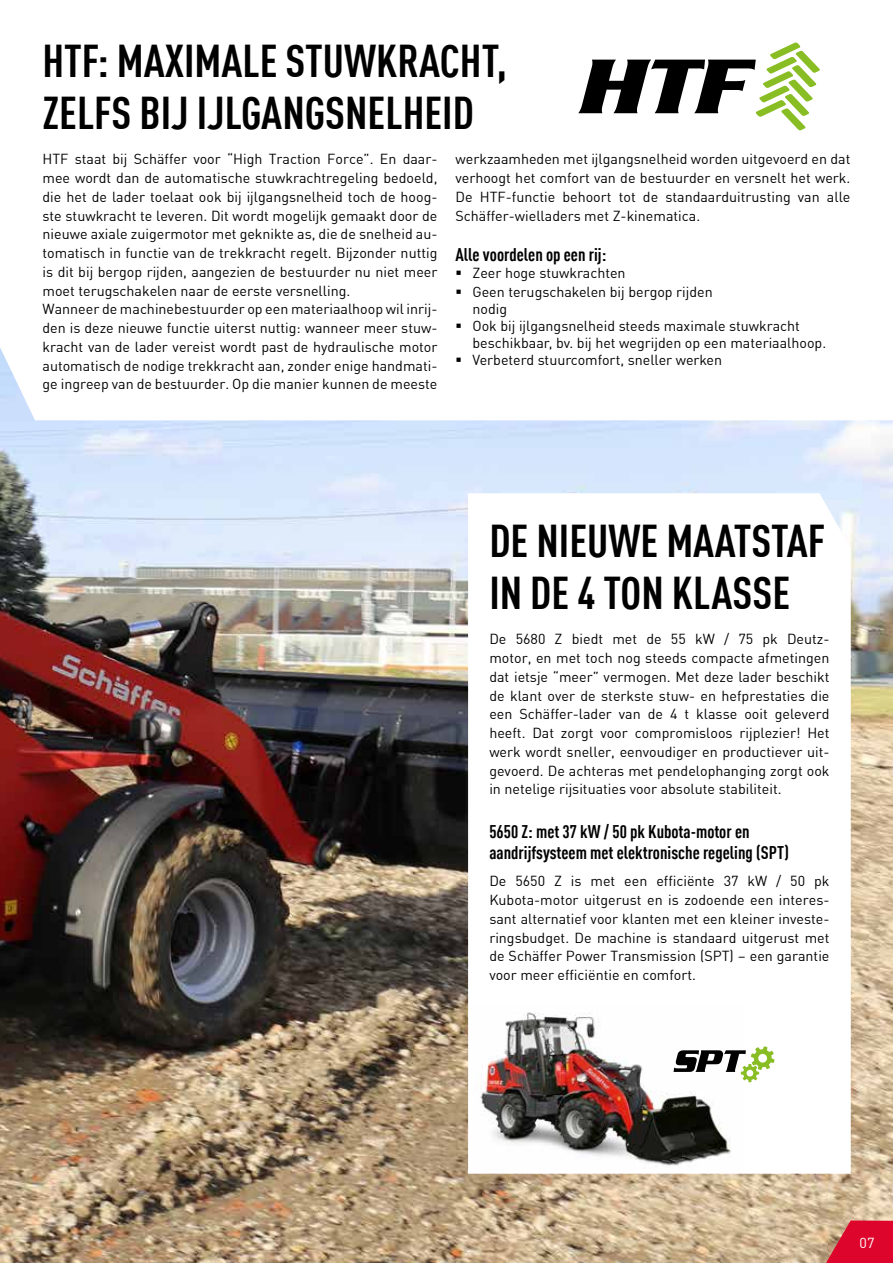
<style>
.page{position:relative;width:893px;height:1263px;background:#fff}
.page>*{position:absolute;margin:0;border:0;box-sizing:border-box;transform-origin:0 0}
.t1{font:700 condensed 45px/51.8px "DIN Offc Pro";color:#000}
.t2{font:700 condensed 18px/21.6px "DIN Offc Pro";color:#000}
.t3{font:14.25px/18.8px "DIN Offc Pro";color:#000;text-align:justify}
.t4{font:14.25px "DIN Offc Pro";color:#fff}
</style>
<div class="page">
<img style="left:0;top:420px;width:893px;height:843px">
<svg style="left:826px;top:1220px;width:67px;height:43px;background:#d8253d"></svg>
<svg style="left:468px;top:493px;width:383px;height:681px"></svg>
<img style="left:473px;top:1006px;width:270px;height:164px">
<svg style="left:674px;top:1046px;width:100px;height:36px"></svg>
<svg style="left:578px;top:42px;width:242px;height:89px"></svg>
<h1 class="t1" style="left:43px;top:32px;width:466px">HTF: MAXIMALE STUWKRACHT,<br>ZELFS BIJ IJLGANGSNELHEID</h1>
<p class="t3" style="left:43px;top:149px;width:396px;text-align:left">HTF staat bij Schäffer voor “High Traction Force”. En daar&shy;mee wordt dan de automatische stuwkrachtregeling bedoeld, die het de lader toelaat ook bij ijlgangsnelheid toch de hoog&shy;ste stuwkracht te leveren. Dit wordt mogelijk gemaakt door de nieuwe axiale zuigermotor met geknikte as, die de snelheid au&shy;tomatisch in functie van de trekkracht regelt. Bijzonder nuttig is dit bij bergop rijden, aangezien de bestuurder nu niet meer moet terugschakelen naar de eerste versnelling.<br>Wanneer de machinebestuurder op een materiaalhoop wil inrij&shy;den is deze nieuwe functie uiterst nuttig: wanneer meer stuw&shy;kracht van de lader vereist wordt past de hydraulische motor automatisch de nodige trekkracht aan, zonder enige handmati&shy;ge ingreep van de bestuurder. Op die manier kunnen de meeste</p>
<p class="t3" style="left:455px;top:149px;width:396px">werkzaamheden met ijlgangsnelheid worden uitgevoerd en dat verhoogt het comfort van de bestuurder en versnelt het werk.<br>De HTF-functie behoort tot de standaarduitrusting van alle Schäffer-wielladers met Z-kinematica.</p>
<p class="t2" style="left:455px;top:242px;width:152px">Alle voordelen op een rij:</p>
<p class="t3" style="left:455px;top:263px;width:172px">▪ Zeer hoge stuwkrachten</p>
<p class="t3" style="left:472px;top:282px;width:242px;line-height:17.1px;text-indent:-17px">▪ Geen terugschakelen bij bergop rijden nodig</p>
<p class="t3" style="left:472px;top:316px;width:355px;line-height:17.1px;text-indent:-17px">▪ Ook bij ijlgangsnelheid steeds maximale stuwkracht beschikbaar, bv. bij het wegrijden op een materiaalhoop.</p>
<p class="t3" style="left:455px;top:350px;width:268px">▪ Verbeterd stuurcomfort, sneller werken</p>
<h1 class="t1" style="left:489px;top:512px;width:338px">DE NIEUWE MAATSTAF<br>IN DE 4 TON KLASSE</h1>
<p class="t3" style="left:489px;top:629px;width:342px">De 5680 Z biedt met de 55 kW / 75 pk Deutz&shy;motor, en met toch nog steeds compacte afmetingen dat ietsje “meer” vermogen. Met deze lader beschikt de klant over de sterkste stuw- en hefprestaties die een Schäffer-lader van de 4 t klasse ooit geleverd heeft. Dat zorgt voor compromisloos rijplezier! Het werk wordt sneller, eenvoudiger en productiever uit&shy;gevoerd. De achteras met pendelophanging zorgt ook in netelige rijsituaties voor absolute stabiliteit.</p>
<p class="t2" style="left:489px;top:819px;width:301px">5650 Z: met 37 kW / 50 pk Kubota-motor en aandrijfsysteem met elektronische regeling (SPT)</p>
<p class="t3" style="left:489px;top:871px;width:342px">De 5650 Z is met een efficiënte 37 kW / 50 pk Kubota-motor uitgerust en is zodoende een interes&shy;sant alternatief voor klanten met een kleiner investe&shy;ringsbudget. De machine is standaard uitgerust met de Schäffer Power Transmission (SPT) – een garantie voor meer efficiëntie en comfort.</p>
<p class="t4" style="left:860px;top:1232px;width:16px">07</p>
</div>
